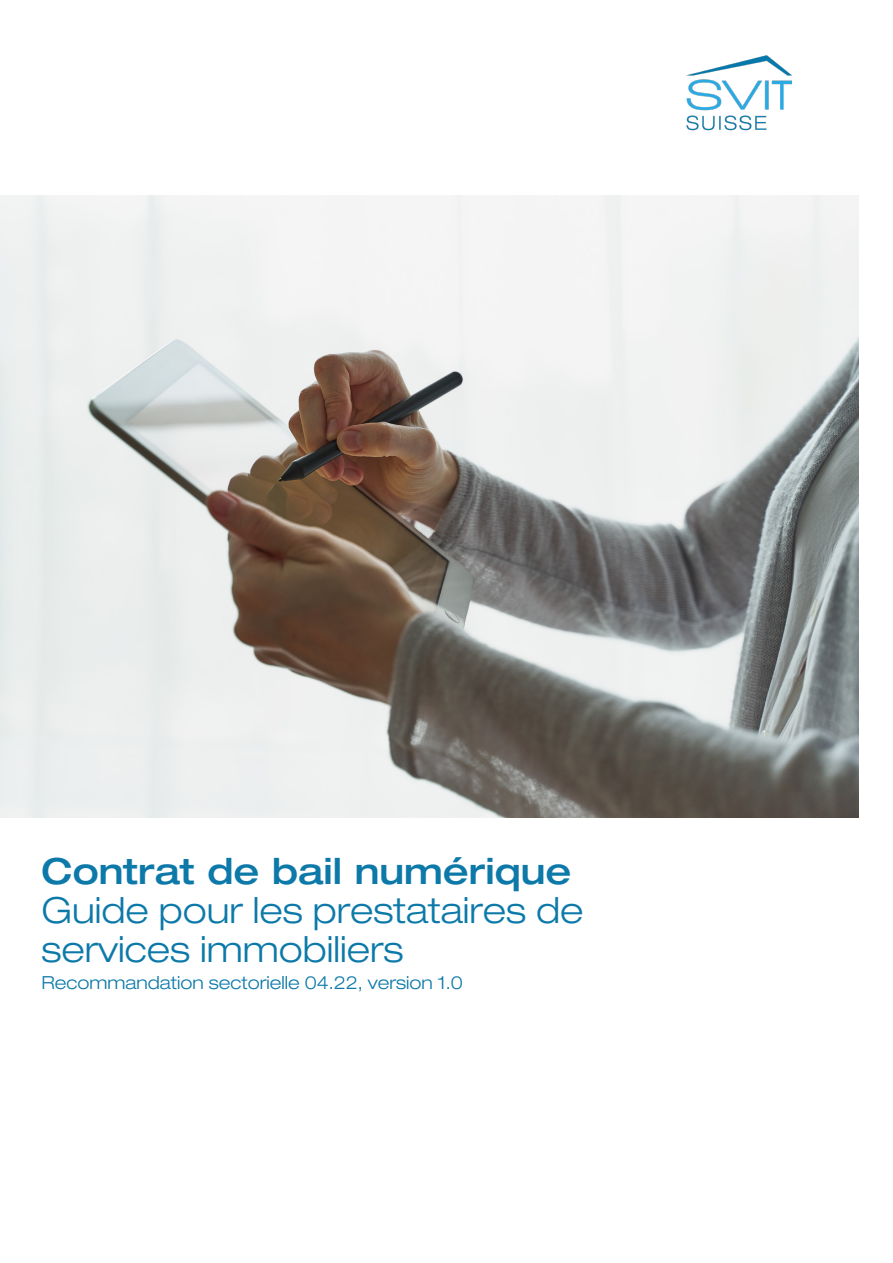
<style>
.page{position:relative;width:893px;height:1263px;background:#fff}
.page>*{position:absolute;margin:0;border:0;box-sizing:border-box;transform-origin:0 0}
.t1{font:300 expanded 36px/39px "Helvetica Neue LT Std";color:#0c79a9}
.t2{font:500 expanded 36px "Helvetica Neue LT Std";color:#0c79a9}
.t3{font:300 expanded 18px "Helvetica Neue LT Std";color:#0c79a9}
</style>
<div class="page">
<img style="left:687px;top:55px;width:105px;height:76px">
<img style="left:0;top:196px;width:858px;height:622px">
<p class="t2" style="left:41px;top:849px;width:531px">Contrat de bail numérique</p>
<p class="t1" style="left:41px;top:891px;width:544px">Guide pour les prestataires de services immobiliers</p>
<p class="t3" style="left:41px;top:972px;width:423px">Recommandation sectorielle 04.22, version 1.0</p>
</div>
